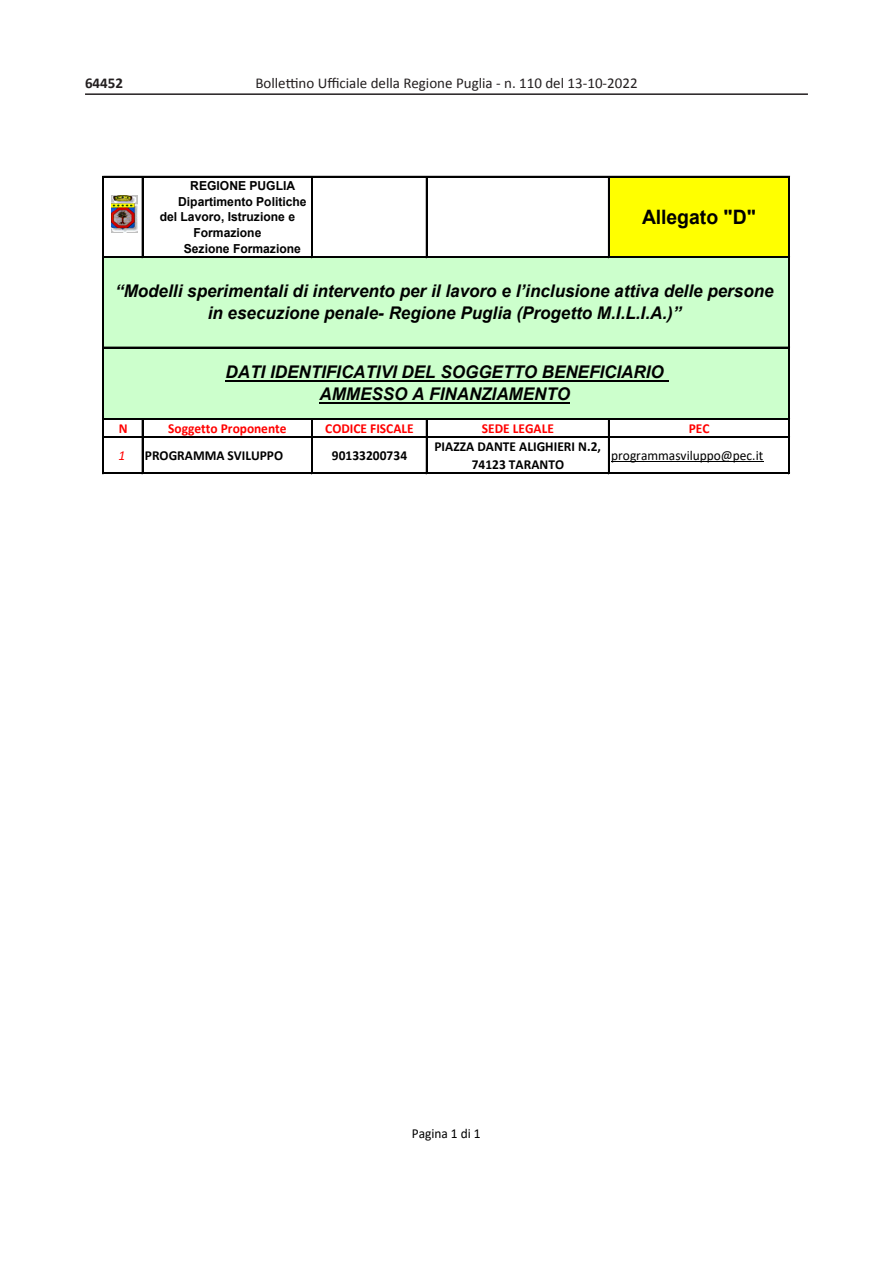
<style>
.page{position:relative;width:893px;height:1263px;background:#fff}
.page>*{position:absolute;margin:0;border:0;box-sizing:border-box;transform-origin:0 0}
.t1{font:700 19.8px "Arial";color:#000}
.t2{font:italic 700 17.55px/21.6px "Arial";color:#000;text-align:center}
.t3{font:15px "Calibri";color:#231f20}
.t4{font:700 15px "Calibri";color:#231f20}
.t5{font:700 13.8px/18px "Calibri";letter-spacing:.005em;color:#000;text-align:center}
.t6{font:700 13.8px "Calibri";color:#f00}
.t7{font:13.8px "Calibri";color:#000}
.t8{font:italic 13.8px "Calibri";color:#f00}
.t9{font:700 12.45px "Arial";color:#000}
</style>
<div class="page">
<hr style="left:85px;top:93px;width:723px;height:2px;background:#231f20">
<div style="left:609px;top:177px;width:180px;height:80px;background:#ff0"></div>
<div style="left:104px;top:257px;width:685px;height:162px;background:#cfc"></div>
<hr style="left:611px;top:461px;width:152px;height:1px;background:#000">
<hr style="left:226px;top:380px;width:443px;height:2px;background:#000">
<hr style="left:320px;top:402px;width:250px;height:1px;background:#000">
<hr style="left:142px;top:177px;width:1px;height:81px;background:#000">
<hr style="left:311px;top:177px;width:2px;height:81px;background:#000">
<hr style="left:426px;top:177px;width:1px;height:81px;background:#000">
<hr style="left:608px;top:177px;width:1px;height:81px;background:#000">
<hr style="left:103px;top:176px;width:1px;height:298px;background:#000">
<hr style="left:142px;top:420px;width:1px;height:54px;background:#000">
<hr style="left:311px;top:420px;width:2px;height:54px;background:#000">
<hr style="left:426px;top:420px;width:1px;height:54px;background:#000">
<hr style="left:608px;top:420px;width:1px;height:54px;background:#000">
<hr style="left:788px;top:177px;width:2px;height:297px;background:#000">
<hr style="left:104px;top:176px;width:686px;height:1px;background:#000">
<hr style="left:104px;top:256px;width:685px;height:1px;background:#000">
<hr style="left:104px;top:257px;width:686px;height:1px;background:#000">
<hr style="left:104px;top:347px;width:686px;height:1px;background:#000">
<hr style="left:104px;top:418px;width:686px;height:2px;background:#000">
<hr style="left:104px;top:436px;width:686px;height:2px;background:#000">
<hr style="left:104px;top:472px;width:685px;height:1px;background:#000">
<hr style="left:104px;top:473px;width:686px;height:1px;background:#000">
<img style="left:112px;top:195px;width:25px;height:37px">
<p class="t4" style="left:85px;top:72px;width:40px">64452</p>
<p class="t3" style="left:255px;top:74px;width:384px">Bollettino Ufficiale della Regione Puglia - n. 110 del 13-10-2022</p>
<p class="t9" style="left:190px;top:176px;width:106px">REGIONE PUGLIA</p>
<p class="t9" style="left:178px;top:192px;width:130px">Dipartimento Politiche</p>
<p class="t9" style="left:160px;top:208px;width:137px">del Lavoro, Istruzione e</p>
<p class="t9" style="left:193px;top:224px;width:70px">Formazione</p>
<p class="t9" style="left:184px;top:240px;width:119px">Sezione Formazione</p>
<p class="t1" style="left:642px;top:203px;width:115px">Allegato "D"</p>
<p class="t2" style="left:115px;top:281px;width:660px">“Modelli sperimentali di intervento per il lavoro e l’inclusione attiva delle persone in esecuzione penale- Regione Puglia (Progetto M.I.L.I.A.)”</p>
<p class="t2" style="left:226px;top:362px;width:440px">DATI IDENTIFICATIVI DEL SOGGETTO BENEFICIARIO<br>AMMESSO A FINANZIAMENTO</p>
<p class="t6" style="left:119px;top:418px;width:10px">N</p>
<p class="t6" style="left:168px;top:418px;width:120px">Soggetto Proponente</p>
<p class="t6" style="left:325px;top:418px;width:90px">CODICE FISCALE</p>
<p class="t6" style="left:482px;top:418px;width:74px">SEDE LEGALE</p>
<p class="t6" style="left:689px;top:418px;width:22px">PEC</p>
<p class="t8" style="left:118px;top:446px;width:8px">1</p>
<p class="t5" style="left:145px;top:446px;width:140px">PROGRAMMA SVILUPPO</p>
<p class="t5" style="left:332px;top:446px;width:77px">90133200734</p>
<p class="t5" style="left:434px;top:437px;width:168px">PIAZZA DANTE ALIGHIERI N.2,<br>74123 TARANTO</p>
<p class="t7" style="left:611px;top:446px;width:153px">programmasviluppo@pec.it</p>
<p class="t7" style="left:412px;top:1123px;width:71px">Pagina 1 di 1</p>
</div>
